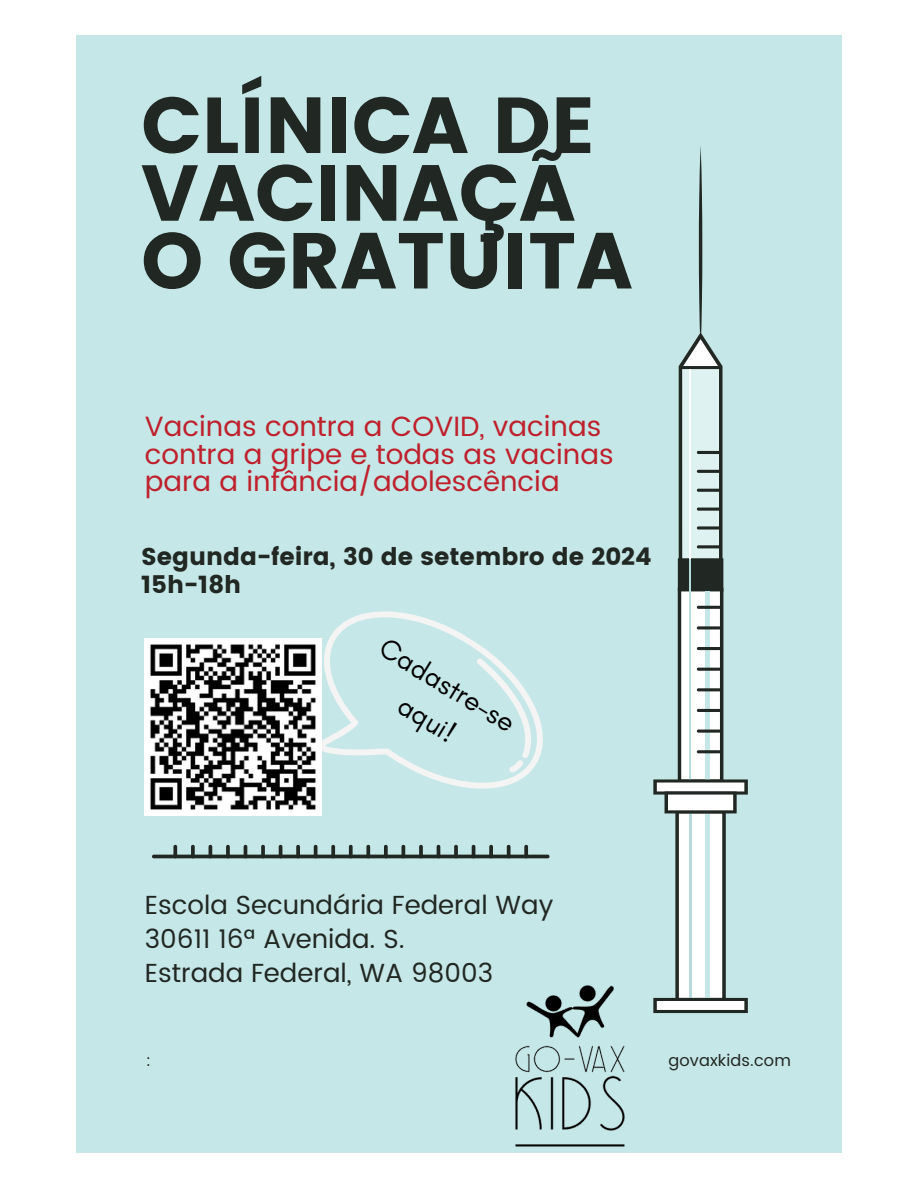
<style>
.page{position:relative;width:918px;height:1188px;background:#fff}
.page>*{position:absolute;margin:0;border:0;box-sizing:border-box;transform-origin:0 0}
.t1{font:79.05px/67.8px "Poppins";color:#212722}
.t2{font:28.5px/39.3px "Glacial Indifference";color:#000;text-align:center}
.t3{font:27.9px/27.5px "Poppins";color:#be202c}
.t4{font:26.1px/33.8px "Poppins";color:#212722}
.t5{font:24.3px/28.2px "Poppins";color:#212722}
.t6{font:16.2px "Poppins";letter-spacing:.01em;color:#212722}
</style>
<div class="page">
<div style="left:76px;top:35px;width:766px;height:1118px;background:#c5e7e7"></div>
<svg style="left:653px;top:146px;width:95px;height:867px"></svg>
<svg style="left:152px;top:845px;width:398px;height:13px"></svg>
<svg style="left:276px;top:611px;width:274px;height:241px"></svg>
<svg style="left:446px;top:657px;width:104px;height:119px"></svg>
<img style="left:515px;top:985px;width:110px;height:162px">
<img style="left:145px;top:639px;width:177px;height:176px">
<h2 class="t1" style="left:141px;top:92px;width:493px">CLÍNICA DE<br>VACINAÇÃ<br>O GRATUITA</h2>
<p class="t3" style="left:145px;top:413px;width:470px">Vacinas contra a COVID, vacinas contra a gripe e todas as vacinas para a infância/adolescência</p>
<h3 class="t5" style="left:141px;top:543px;width:512px">Segunda-feira, 30 de setembro de 2024<br>15h-18h</h3>
<h2 class="t2" style="left:392px;top:628px;width:155px;rotate:31deg">Cadastre-se aqui!</h2>
<h2 class="t4" style="left:145px;top:888px;width:410px">Escola Secundária Federal Way<br>30611 16ª Avenida. S.<br>Estrada Federal, WA 98003</h2>
<p class="t6" style="left:146px;top:1051px;width:6px">:</p>
<p class="t6" style="left:668px;top:1051px;width:124px">govaxkids.com</p>
</div>
